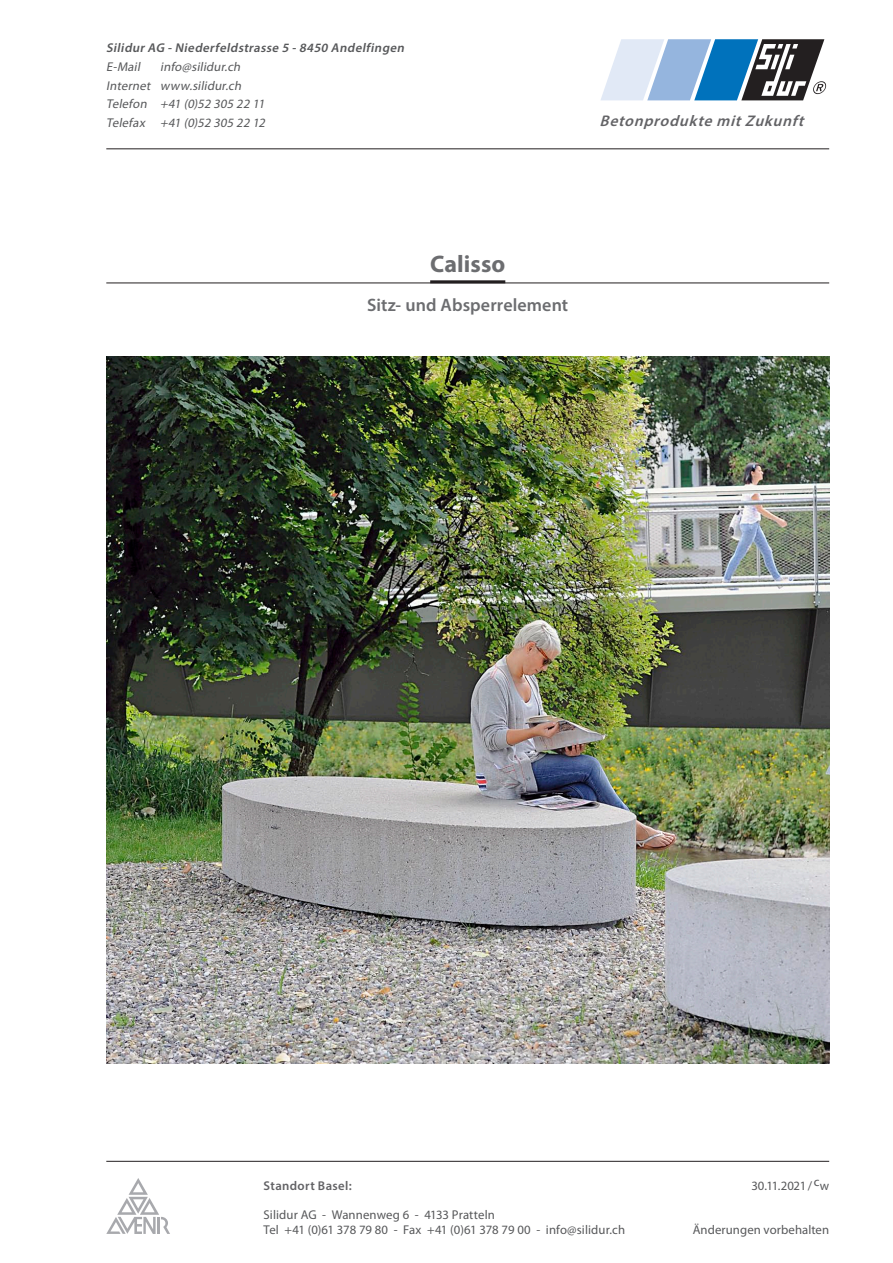
<style>
.page{position:relative;width:893px;height:1263px;background:#fff}
.page>*{position:absolute;margin:0;border:0;box-sizing:border-box;transform-origin:0 0}
.t1{font:700 24px "Myriad Pro";letter-spacing:.005em;color:#6c6d70}
.t2{font:600 18px "Myriad Pro";letter-spacing:.005em;color:#6c6d70}
.t3{font:italic 600 15.45px "Myriad Pro";color:#636366}
.t4{font:12.75px/15px "Myriad Pro";letter-spacing:.005em;color:#57585a}
.t5{font:italic 12.75px/18.8px "Myriad Pro";color:#57585a}
.t6{font:italic 600 12.75px "Myriad Pro";color:#57585a}
.t7{font:600 12.75px "Myriad Pro";letter-spacing:.03em;color:#636366}
</style>
<div class="page">
<img style="left:106px;top:357px;width:723px;height:706px">
<svg style="left:601px;top:39px;width:225px;height:61px"></svg>
<svg style="left:106px;top:1178px;width:64px;height:56px"></svg>
<hr style="left:106px;top:148px;width:723px;height:1px;background:#231f20">
<hr style="left:106px;top:1161px;width:723px;height:1px;background:#231f20">
<hr style="left:106px;top:283px;width:723px;height:1px;background:#231f20">
<hr style="left:430px;top:280px;width:75px;height:3px;background:#231f20">
<p class="t6" style="left:106px;top:40px;width:302px">Silidur AG -Niederfeldstrasse 5 -8450 Andelfingen</p>
<p class="t5" style="left:106px;top:57px;width:38px">E-Mail</p>
<p class="t5" style="left:106px;top:57px;width:163px;text-indent:54px">info@silidur.ch<br>Internet www.silidur.ch<br>Telefon +41 (0)52 305 22 11<br>Telefax +41 (0)52 305 22 12</p>
<p class="t3" style="left:600px;top:111px;width:211px">Betonprodukte mitZukunft</p>
<h1 class="t1" style="left:430px;top:248px;width:77px">Calisso</h1>
<h2 class="t2" style="left:367px;top:293px;width:203px">Sitz- und Absperrelement</h2>
<p class="t7" style="left:264px;top:1178px;width:90px">Standort Basel:</p>
<p class="t4" style="left:264px;top:1207px;width:363px">Silidur AG - Wannenweg 6 - 4133 Pratteln<br>Tel +41 (0)61 378 79 80 - Fax +41 (0)61 378 79 00 - info@silidur.ch</p>
<p class="t4" style="left:751px;top:1178px;width:79px">30.11.2021/ cw</p>
<p class="t4" style="left:693px;top:1222px;width:138px">Änderungen vorbehalten</p>
</div>
